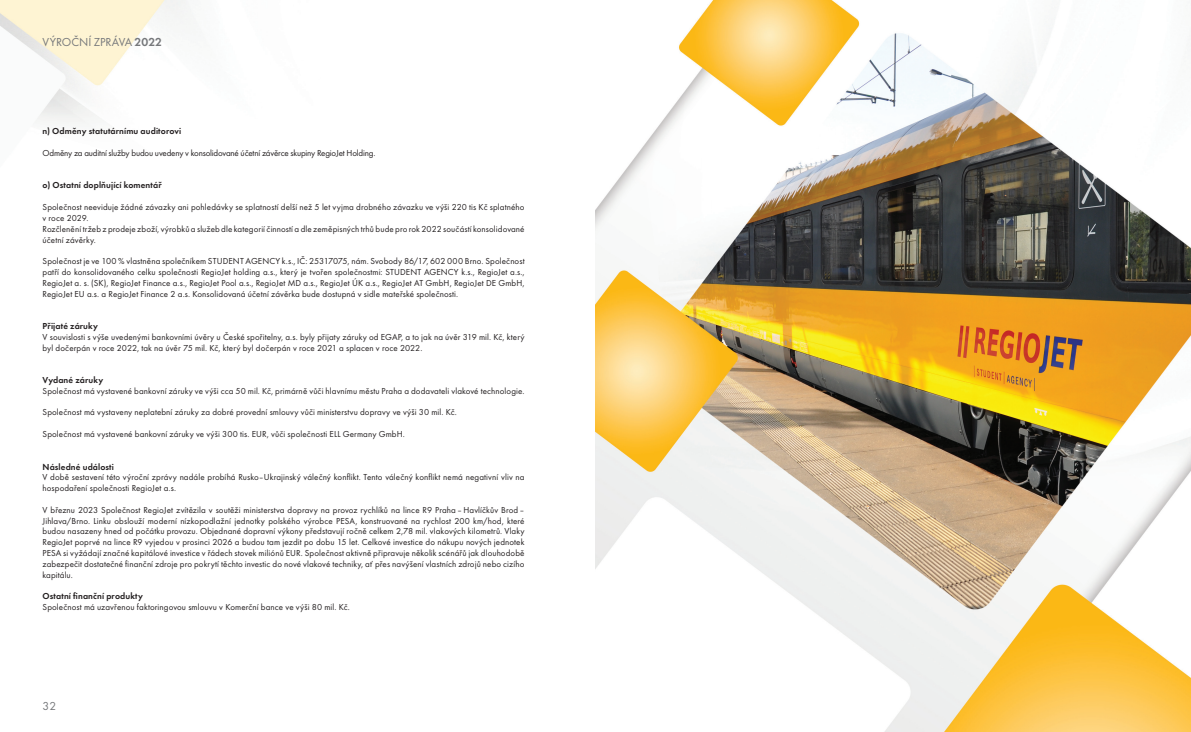
<style>
.page{position:relative;width:1191px;height:732px;background:#fff}
.page>*{position:absolute;margin:0;border:0;box-sizing:border-box;transform-origin:0 0}
.t1{font:12px "Futura TOT";color:#76787b}
.odrazka_-_text{font:9px/10.8px "Futura TOT";letter-spacing:.01em;color:#231f20}
.odrazka_-_text-2{font:600 9px "Futura TOT";letter-spacing:.015em;color:#231f20}
.odrazka_-_text-3{font:9px "Futura TOT";letter-spacing:-.02em;color:#231f20}
.s1{font-weight:600}
</style>
<div class="page">
<img style="left:0;top:0;width:193px;height:123px">
<img style="left:595px;top:0;width:596px;height:731px">
<h1 class="t1" style="left:43px;top:35px;width:121px">VÝROČNÍ ZPRÁVA <span class="s1">2022</span></h1>
<p class="odrazka_-_text-2" style="left:43px;top:126px;width:140px">n) Odměny statutárnímu auditorovi</p>
<p class="odrazka_-_text-3" style="left:43px;top:148px;width:334px">Odměny za auditní služby budou uvedeny v konsolidované účetní závěrce skupiny RegioJet Holding.</p>
<p class="odrazka_-_text-2" style="left:43px;top:180px;width:121px">o) Ostatní doplňující komentář</p>
<p class="odrazka_-_text" style="left:43px;top:201px;width:483px">Společnost neeviduje žádné závazky ani pohledávky se splatností delší než 5 let vyjma drobného závazku ve výši 220 tis Kč splatného v roce 2029.</p>
<p class="odrazka_-_text" style="left:43px;top:223px;width:483px">Rozčlenění tržeb z prodeje zboží, výrobků a služeb dle kategorií činností a dle zeměpisných trhů bude pro rok 2022 součástí konsolidované účetní závěrky.</p>
<p class="odrazka_-_text" style="left:43px;top:255px;width:483px;text-align:justify">Společnost je ve 100 % vlastněna společníkem STUDENT AGENCY k.s., IČ: 25317075, nám. Svobody 86/17, 602 000 Brno. Společnost patří do konsolidovaného celku společnosti RegioJet holding a.s., který je tvořen společnostmi: STUDENT AGENCY k.s., RegioJet a.s., RegioJet a. s. (SK), RegioJet Finance a.s., RegioJet Pool a.s., RegioJet MD a.s., RegioJet ÚK a.s., RegioJet AT GmbH, RegioJet DE GmbH, RegioJet EU a.s. a RegioJet Finance 2 a.s. Konsolidovaná účetní závěrka bude dostupná v sidle mateřské společnosti.</p>
<p class="odrazka_-_text-2" style="left:43px;top:320px;width:57px">Přijaté záruky</p>
<p class="odrazka_-_text" style="left:43px;top:331px;width:483px">V souvislosti s výše uvedenými bankovními úvěry u České spořitelny, a.s. byly přijaty záruky od EGAP, a to jak na úvěr 319 mil. Kč, který byl dočerpán v roce 2022, tak na úvěr 75 mil. Kč, který byl dočerpán v roce 2021 a splacen v roce 2022.</p>
<p class="odrazka_-_text-2" style="left:43px;top:374px;width:62px">Vydané záruky</p>
<p class="odrazka_-_text" style="left:43px;top:385px;width:483px">Společnost má vystavené bankovní záruky ve výši cca 50 mil. Kč, primárně vůči hlavnímu městu Praha a dodavateli vlakové technologie.</p>
<p class="odrazka_-_text" style="left:43px;top:407px;width:416px">Společnost má vystaveny neplatební záruky za dobré provední smlouvy vůči ministerstvu dopravy ve výši 30 mil. Kč.</p>
<p class="odrazka_-_text" style="left:43px;top:428px;width:364px">Společnost má vystavené bankovní záruky ve výši 300 tis. EUR, vůči společnosti ELL Germany GmbH.</p>
<p class="odrazka_-_text-2" style="left:43px;top:461px;width:73px">Následné události</p>
<p class="odrazka_-_text" style="left:43px;top:471px;width:483px">V době sestavení této výroční zprávy nadále probíhá Rusko–Ukrajinský válečný konflikt. Tento válečný konflikt nemá negativní vliv na hospodaření společnosti RegioJet a.s.</p>
<p class="odrazka_-_text" style="left:43px;top:504px;width:483px;text-align:justify">V březnu 2023 Společnost RegioJet zvítězila v soutěži ministerstva dopravy na provoz rychlíků na lince R9 Praha–Havlíčkův Brod– Jihlava/Brno. Linku obslouží moderní nízkopodlažní jednotky polského výrobce PESA, konstruované na rychlost 200 km/hod, které budou nasazeny hned od počátku provozu. Objednané dopravní výkony představují ročně celkem 2,78 mil. vlakových kilometrů. Vlaky RegioJet poprvé na lince R9 vyjedou v prosinci 2026 a budou tam jezdit po dobu 15 let. Celkové investice do nákupu nových jednotek PESA si vyžádají značné kapitálové investice v řádech stovek miliónů EUR. Společnost aktivně připravuje několik scénářů jak dlouhodobě zabezpečit dostatečné finanční zdroje pro pokrytí těchto investic do nové vlakové techniky, ať přes navýšení vlastních zdrojů nebo cizího kapitálu.</p>
<p class="odrazka_-_text-2" style="left:43px;top:590px;width:102px">Ostatní finanční produkty</p>
<p class="odrazka_-_text" style="left:43px;top:601px;width:309px">Společnost má uzavřenou faktoringovou smlouvu v Komerční bance ve výši 80 mil. Kč.</p>
<h1 class="t1" style="left:43px;top:698px;width:15px">32</h1>
</div>
